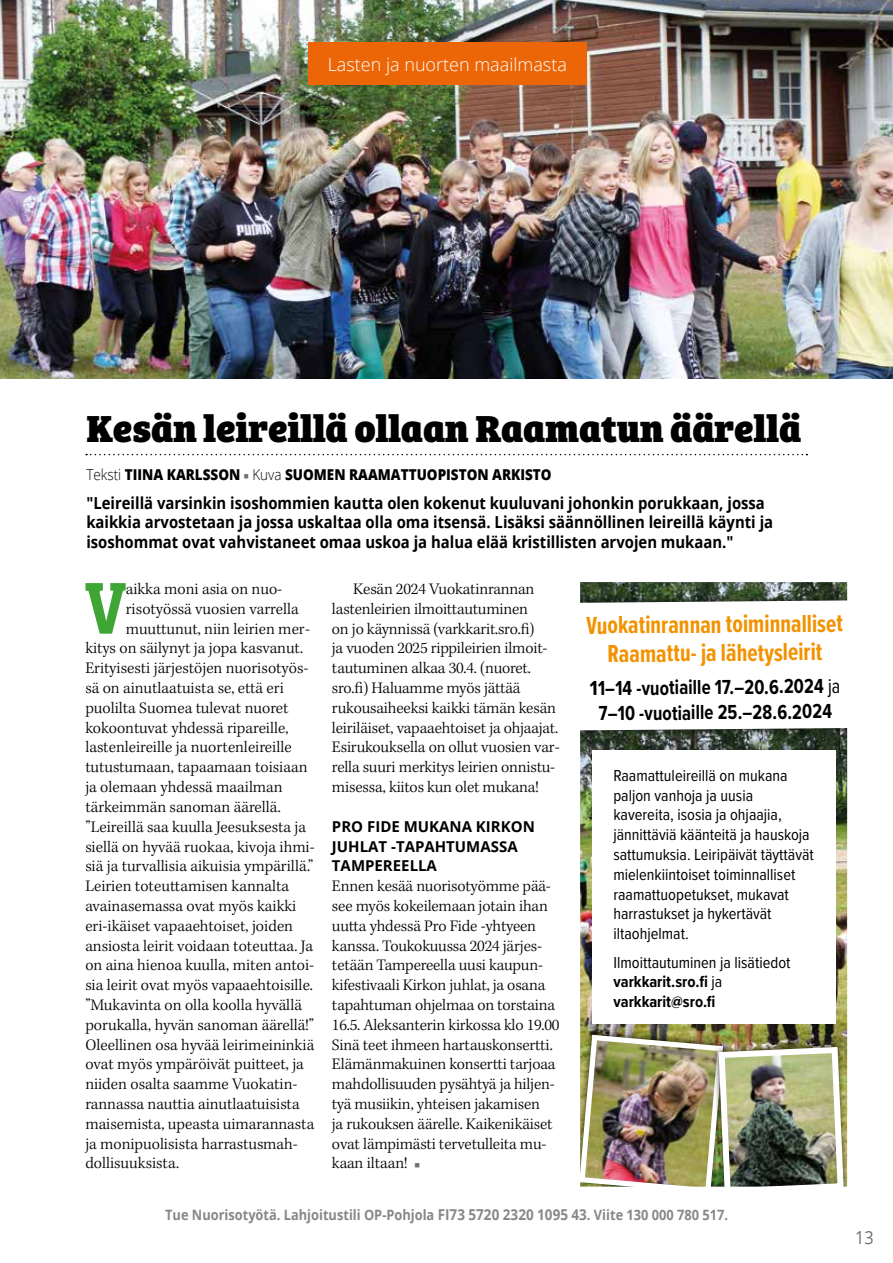
<style>
.page{position:relative;width:893px;height:1263px;background:#fff}
.page>*{position:absolute;margin:0;border:0;box-sizing:border-box;transform-origin:0 0}
.t1{font:700 76.05px "Bree Serif";color:#3fa535;scale:.8 1}
.t2{font:39px "Bree Serif Eb";color:#000}
.t3{font:700 25.5px/28.5px "Proxima Nova Ex Cn";color:#f39200;text-align:center}
.t4{font:700 21px/25.2px "Proxima Nova Cond";color:#000;text-align:center}
.t5{font:300 18px "Open Sans";color:#fff}
.t6{font:18px "Open Sans";color:#706f6f;scale:.9 1}
.t7{font:300 16.5px/19.8px "Kepler Std";letter-spacing:-.005em;color:#000}
.t8{font:700 16.5px/19.8px "Open Sans";color:#000;scale:.9 1}
.t9{font:16.5px/19.8px "Proxima Nova Cond";color:#000}
.t10{font:700 16.5px/19.8px "Proxima Nova Cond";color:#000}
.t11{font:800 15px "Open Sans";color:#000;scale:.9 1}
.t12{font:700 15px/19.8px "Open Sans";color:#000}
.t13{font:700 14.25px "Open Sans";color:#878787;scale:.9 1}
.s1{font-weight:300}
.s2{color:#706f6f}
.s3{font-weight:400}
.s4{font-size:15px}
</style>
<div class="page">
<img style="left:581px;top:583px;width:265px;height:445px">
<img style="left:0;top:0;width:893px;height:378px">
<svg style="left:86px;top:454px;width:721px;height:1px"></svg>
<div style="left:308px;top:43px;width:279px;height:42px;background:#ec6608"></div>
<svg style="left:581px;top:593px;width:265px;height:145px"></svg>
<div style="left:592px;top:751px;width:243px;height:273px;background:#fff"></div>
<img style="left:581px;top:1028px;width:265px;height:158px">
<p class="t5" style="left:328px;top:52px;width:241px">Lasten ja nuorten maailmasta</p>
<h2 class="t2" style="left:86px;top:397px;width:716px">Kesän leireillä ollaan Raamatun äärellä</h2>
<p class="t11" style="left:86px;top:463px;width:518px"><span class="s1">Teksti</span> TIINA KARLSSON <span class="s2">■</span> <span class="s1">Kuva</span> SUOMEN RAAMATTUOPISTON ARKISTO</p>
<p class="t8" style="left:86px;top:492px;width:765px">"Leireillä varsinkin isoshommien kautta olen kokenut kuuluvani johonkin porukkaan, jossa kaikkia arvostetaan ja jossa uskaltaa olla oma itsensä. Lisäksi säännöllinen leireillä käynti ja isoshommat ovat vahvistaneet omaa uskoa ja halua elää kristillisten arvojen mukaan."</p>
<p class="t7" style="left:332px;top:580px;width:229px;text-indent:21px">Kesän 2024 Vuokatinrannan lastenleirien ilmoittautuminen<br>on jo käynnissä (varkkarit.sro.fi)<br>ja vuoden 2025 rippileirien ilmoit&shy;tautuminen alkaa 30.4. (nuoret. sro.fi) Haluamme myös jättää rukousaiheeksi kaikki tämän kesän leiriläiset, vapaaehtoiset ja ohjaajat.<br>Esirukouksella on ollut vuosien var&shy;rella suuri merkitys leirien onnistu&shy;misessa, kiitos kun olet mukana!</p>
<p class="t12" style="left:332px;top:816px;width:204px">PRO FIDE MUKANA KIRKON<br>JUHLAT -TAPAHTUMASSA<br>TAMPEREELLA</p>
<p class="t7" style="left:332px;top:877px;width:229px">Ennen kesää nuorisotyömme pää&shy;see myös kokeilemaan jotain ihan uutta yhdessä Pro Fide -yhtyeen kanssa. Toukokuussa 2024 järjes&shy;tetään Tampereella uusi kaupun&shy;kifestivaali Kirkon juhlat, ja osana tapahtuman ohjelmaa on torstaina 16.5. Aleksanterin kirkossa klo 19.00<br>Sinä teet ihmeen hartauskonsertti.<br>Elämänmakuinen konsertti tarjoaa mahdollisuuden pysähtyä ja hiljen&shy;tyä musiikin, yhteisen jakamisen<br>ja rukouksen äärelle. Kaikenikäiset ovat lämpimästi tervetulleita mu&shy;kaan iltaan! <span class="s2">■</span></p>
<h1 class="t1" style="left:85px;top:548px;width:52px">V</h1>
<p class="t7" style="left:126px;top:580px;width:158px">aikka moni asia on nuo-</p>
<p class="t7" style="left:126px;top:599px;width:174px">risotyössä vuosien varrella</p>
<p class="t7" style="left:126px;top:619px;width:186px">muuttunut, niin leirien mer-</p>
<p class="t7" style="left:85px;top:639px;width:219px">kitys on säilynyt ja jopa kasvanut.</p>
<p class="t7" style="left:85px;top:659px;width:225px">Erityisesti järjestöjen nuorisotyös-</p>
<p class="t7" style="left:85px;top:679px;width:200px">sä on ainutlaatuista se, että eri</p>
<p class="t7" style="left:85px;top:698px;width:205px">puolilta Suomea tulevat nuoret</p>
<p class="t7" style="left:85px;top:718px;width:205px">kokoontuvat yhdessä ripareille,</p>
<p class="t7" style="left:85px;top:738px;width:208px">lastenleireille ja nuortenleireille</p>
<p class="t7" style="left:85px;top:758px;width:224px">tutustumaan, tapaamaan toisiaan</p>
<p class="t7" style="left:85px;top:778px;width:199px">ja olemaan yhdessä maailman</p>
<p class="t7" style="left:85px;top:797px;width:197px">tärkeimmän sanoman äärellä.</p>
<p class="t7" style="left:85px;top:817px;width:222px">”Leireillä saa kuulla Jeesuksesta ja</p>
<p class="t7" style="left:85px;top:837px;width:231px">siellä on hyvää ruokaa, kivoja ihmi-</p>
<p class="t7" style="left:85px;top:857px;width:229px">siä ja turvallisia aikuisia ympärillä.”</p>
<p class="t7" style="left:85px;top:877px;width:205px">Leirien toteuttamisen kannalta</p>
<p class="t7" style="left:85px;top:896px;width:212px">avainasemassa ovat myös kaikki</p>
<p class="t7" style="left:85px;top:916px;width:209px">eri-ikäiset vapaaehtoiset, joiden</p>
<p class="t7" style="left:85px;top:936px;width:229px">ansiosta leirit voidaan toteuttaa. Ja</p>
<p class="t7" style="left:85px;top:956px;width:230px">on aina hienoa kuulla, miten antoi-</p>
<p class="t7" style="left:85px;top:976px;width:229px">sia leirit ovat myös vapaaehtoisille.</p>
<p class="t7" style="left:85px;top:995px;width:218px">”Mukavinta on olla koolla hyvällä</p>
<p class="t7" style="left:85px;top:1015px;width:230px">porukalla, hyvän sanoman äärellä!”</p>
<p class="t7" style="left:85px;top:1035px;width:230px">Oleellinen osa hyvää leirimeininkiä</p>
<p class="t7" style="left:85px;top:1055px;width:220px">ovat myös ympäröivät puitteet, ja</p>
<p class="t7" style="left:85px;top:1075px;width:214px">niiden osalta saamme Vuokatin-</p>
<p class="t7" style="left:85px;top:1094px;width:216px">rannassa nauttia ainutlaatuisista</p>
<p class="t7" style="left:85px;top:1114px;width:230px">maisemista, upeasta uimarannasta</p>
<p class="t7" style="left:85px;top:1134px;width:214px">ja monipuolisista harrastusmah-</p>
<p class="t7" style="left:85px;top:1154px;width:95px">dollisuuksista.</p>
<h3 class="t3" style="left:586px;top:611px;width:258px;rotate:-1deg">Vuokatinrannan toiminnalliset<br>Raamattu- ja lähetysleirit</h3>
<p class="t4" style="left:590px;top:676px;width:252px;rotate:-1deg">11–14 -vuotiaille 17.–20.6.2024 <span class="s3">ja<br></span>7–10 -vuotiaille 25.–28.6.2024</p>
<p class="t9" style="left:613px;top:765px;width:202px">Raamattuleireillä on mukana paljon vanhoja ja uusia kavereita, isosia ja ohjaajia, jännittäviä käänteitä ja hauskoja sattumuksia. Leiripäivät täyttävät mielenkiintoiset toiminnalliset raamattuopetukset, mukavat harrastukset ja hykertävät iltaohjelmat.</p>
<p class="t10" style="left:613px;top:952px;width:179px"><span class="s3">Ilmoittautuminen ja lisätiedot </span>varkkarit.sro.fi <span class="s3">ja </span>varkkarit@sro.fi</p>
<p class="t13" style="left:165px;top:1205px;width:627px">Tue Nuorisotyötä. Lahjoitustili OP-Pohjola <span class="s4">FI73 5720 2320 1095 43</span>. Viite 130 000 780 517.</p>
<p class="t6" style="left:855px;top:1225px;width:22px">13</p>
</div>
